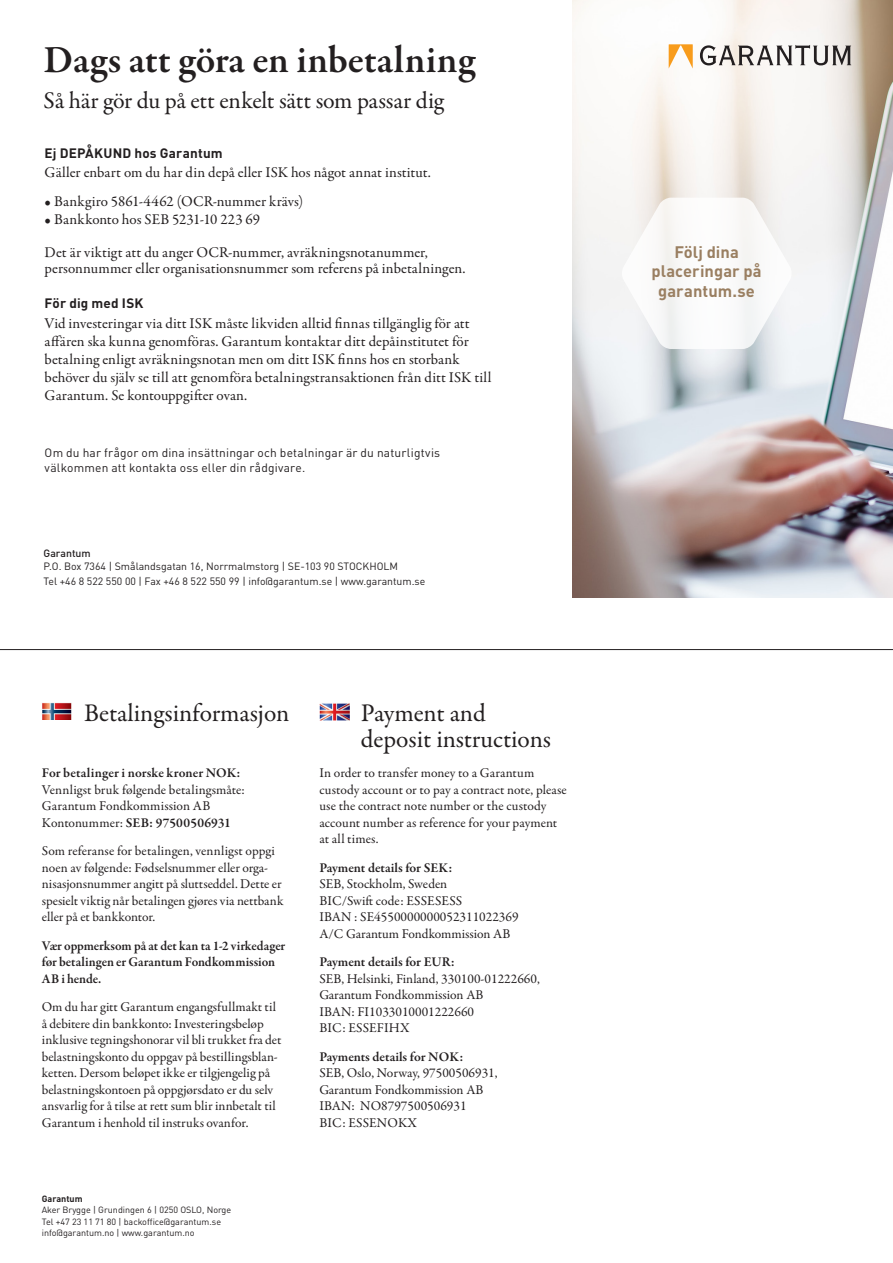
<style>
.page{position:relative;width:893px;height:1263px;background:#fff}
.page>*{position:absolute;margin:0;border:0;box-sizing:border-box;transform-origin:0 0}
.t1{font:600 39px "Garamond Premr Pro";color:#231f20}
.t2{font:25.5px/25.5px "Garamond Premr Pro";letter-spacing:-.005em;color:#231f20}
.t3{font:24px "Garamond Premr Pro";letter-spacing:-.01em;color:#231f20}
.t4{font:700 16.5px "DINOT";letter-spacing:.005em;color:#9a7f61}
.t5{font:15px/18px "Garamond Premr Pro";letter-spacing:.005em;color:#231f20}
.t6{font:13.5px/16.5px "Garamond Premr Pro";color:#231f20}
.t7{font:600 13.5px/16.5px "Garamond Premr Pro";color:#231f20}
.t8{font:700 13.5px "DINOT";letter-spacing:.01em;color:#231f20}
.t9{font:12px "DINOT";letter-spacing:.015em;color:#231f20}
.t10{font:10.5px "DINOT";color:#231f20}
.t11{font:500 10.5px "DINOT";color:#231f20}
.t12{font:9px "DINOT";color:#231f20}
.t13{font:700 9px "DINOT";color:#231f20}
.s1{font-weight:400}
.s2{font-weight:600}
</style>
<div class="page">
<img style="left:42px;top:703px;width:29px;height:16px">
<img style="left:319px;top:703px;width:31px;height:18px">
<img style="left:572px;top:0;width:321px;height:597px">
<svg style="left:669px;top:44px;width:24px;height:25px"></svg>
<svg style="left:700px;top:45px;width:151px;height:20px"></svg>
<svg style="left:621px;top:198px;width:171px;height:151px"></svg>
<hr style="left:0;top:649px;width:893px;height:1px;background:#231f20">
<p class="t1" style="left:44px;top:36px;width:433px">Dags att göra en inbetalning</p>
<p class="t3" style="left:44px;top:86px;width:402px">Så här gör du på ett enkelt sätt som passar dig</p>
<p class="t8" style="left:45px;top:145px;width:180px">Ej DEPÅKUND hos Garantum</p>
<p class="t5" style="left:45px;top:164px;width:388px">Gäller enbart om du har din depå eller ISK hos något annat institut.</p>
<p class="t5" style="left:45px;top:192px;width:260px">• Bankgiro 5861-4462 (OCR-nummer krävs)</p>
<p class="t5" style="left:45px;top:210px;width:217px">• Bankkonto hos SEB 5231-10 223 69</p>
<p class="t5" style="left:45px;top:244px;width:422px;line-height:16.5px">Det är viktigt att du anger OCR-nummer, avräkningsnotanummer, personnummer eller organisationsnummer som referens på inbetalningen.</p>
<p class="t8" style="left:45px;top:294px;width:100px">För dig med ISK</p>
<p class="t5" style="left:45px;top:314px;width:448px">Vid investeringar via ditt ISK måste likviden alltid finnas tillgänglig för att affären ska kunna genomföras. Garantum kontaktar ditt depåinstitutet för betalning enligt avräkningsnotan men om ditt ISK finns hos en storbank behöver du själv se till att genomföra betalningstransaktionen från ditt ISK till Garantum. Se kontouppgifter ovan.</p>
<p class="t9" style="left:45px;top:445px;width:397px">Om du har frågor om dina insättningar och betalningar är du naturligtvis</p>
<p class="t9" style="left:45px;top:460px;width:262px">välkommen att kontakta oss eller din rådgivare.</p>
<p class="t11" style="left:44px;top:546px;width:49px">Garantum</p>
<p class="t10" style="left:44px;top:560px;width:356px">P.O. Box 7364 | Smålandsgatan 16, Norrmalmstorg | SE-103 90 STOCKHOLM</p>
<p class="t10" style="left:44px;top:575px;width:383px">Tel +46 8 522 550 00 | Fax +46 8 522 550 99 | info@garantum.se | www.garantum.se</p>
<p class="t2" style="left:84px;top:701px;width:207px">Betalingsinformasjon</p>
<p class="t7" style="left:42px;top:765px;width:200px">For betalinger i norske kroner NOK:</p>
<p class="t6" style="left:42px;top:782px;width:205px">Vennligst bruk følgende betalingsmåte:<br>Garantum Fondkommission AB</p>
<p class="t7" style="left:42px;top:815px;width:191px"><span class="s1">Kontonummer:</span> SEB: 97500506931</p>
<p class="t6" style="left:42px;top:843px;width:243px">Som referanse for betalingen, vennligst oppgi noen av følgende: Fødselsnummer eller orga&shy;nisasjonsnummer angitt på sluttseddel. Dette er spesielt viktig når betalingen gjøres via nettbank eller på et bankkontor.</p>
<p class="t7" style="left:42px;top:938px;width:245px">Vær oppmerksom på at det kan ta 1-2 virkedager før betalingen er Garantum Fondkommission<br>AB i hende.</p>
<p class="t6" style="left:42px;top:999px;width:241px">Om du har gitt Garantum engangsfullmakt til å debitere din bankkonto: Investeringsbeløp inklusive tegningshonorar vil bli trukket fra det belastningskonto du oppgav på bestillingsblan&shy;ketten. Dersom beløpet ikke er tilgjengelig på belastningskontoen på oppgjørsdato er du selv ansvarlig for å tilse at rett sum blir innbetalt til Garantum i henhold til instruks ovanfor.</p>
<p class="t13" style="left:42px;top:1193px;width:42px">Garantum</p>
<p class="t12" style="left:42px;top:1204px;width:191px">Aker Brygge | Grundingen 6 | 0250 OSLO, Norge</p>
<p class="t12" style="left:42px;top:1216px;width:181px">Tel +47 23 11 71 80 | backoffice@garantum.se</p>
<p class="t12" style="left:42px;top:1227px;width:154px">info@garantum.no | www.garantum.no</p>
<p class="t2" style="left:361px;top:701px;width:192px">Payment and deposit instructions</p>
<p class="t6" style="left:319px;top:765px;width:249px">In order to transfer money to a Garantum custody account or to pay a contract note, please use the contract note number or the custody account number as reference for your payment at all times.</p>
<p class="t7" style="left:319px;top:860px;width:135px">Payment details for SEK:<br><span class="s1">SEB, Stockholm, Sweden</span></p>
<p class="t6" style="left:319px;top:893px;width:144px">BIC/Swift code: ESSESESS</p>
<p class="t6" style="left:319px;top:909px;width:201px">IBAN : SE4550000000052311022369</p>
<p class="t6" style="left:319px;top:926px;width:193px">A/C Garantum Fondkommission AB</p>
<p class="t6" style="left:319px;top:954px;width:222px"><span class="s2">Payment details for EUR:<br></span>SEB, Helsinki, Finland, 330100-01222660,</p>
<p class="t6" style="left:319px;top:987px;width:166px">Garantum Fondkommission AB</p>
<p class="t6" style="left:319px;top:1004px;width:156px">IBAN: FI1033010001222660</p>
<p class="t6" style="left:319px;top:1020px;width:92px">BIC: ESSEFIHX</p>
<p class="t7" style="left:319px;top:1049px;width:146px">Payments details for NOK:</p>
<p class="t6" style="left:319px;top:1065px;width:180px">SEB, Oslo, Norway, 97500506931,</p>
<p class="t6" style="left:319px;top:1082px;width:166px">Garantum Fondkommission AB</p>
<p class="t6" style="left:319px;top:1098px;width:149px">IBAN: NO8797500506931</p>
<p class="t6" style="left:319px;top:1115px;width:99px">BIC: ESSENOKX</p>
<p class="t4" style="left:674px;top:241px;width:66px">Följ dina</p>
<p class="t4" style="left:651px;top:261px;width:112px">placeringar på</p>
<p class="t4" style="left:658px;top:280px;width:98px">garantum.se</p>
</div>
